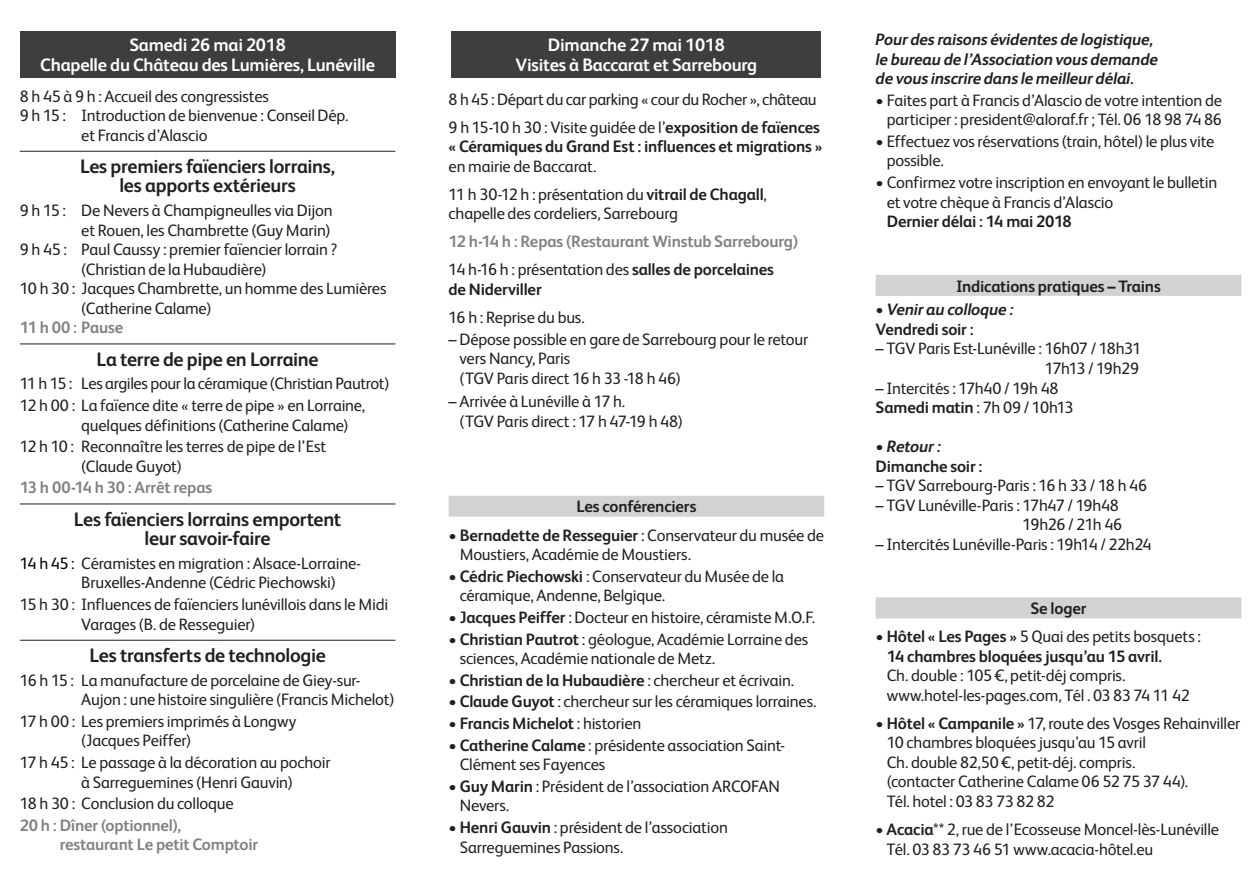
<style>
.page{position:relative;width:1258px;height:893px;background:#fff}
.page>*{position:absolute;margin:0;border:0;box-sizing:border-box;transform-origin:0 0}
.t1{font:700 19.5px/19.5px "FS Albert";letter-spacing:-.015em;color:#231f20;text-align:center}
.t2{font:700 18px/19.5px "FS Albert";letter-spacing:-.01em;color:#fff;text-align:center}
.t3{font:16.5px/19.5px "FS Albert";letter-spacing:-.015em;color:#231f20}
.t4{font:700 16.5px/19.5px "FS Albert";letter-spacing:-.01em;color:#231f20}
.t5{font:700 16.5px/28px "FS Albert";letter-spacing:-.015em;color:#808285}
.t6{font:italic 700 16.5px/19.5px "FS Albert";letter-spacing:-.01em;color:#231f20}
.s1{color:#000}
.s2{font-weight:700}
.s3{font-weight:400;color:#231f20}
.s4{color:#231f20}
.s5{font-weight:400}
.s6{font-style:normal}
.s7{font-style:italic}
</style>
<div class="page">
<div style="left:449px;top:495px;width:375px;height:21px;background:#d1d2d4"></div>
<div style="left:876px;top:275px;width:365px;height:21px;background:#d1d2d4"></div>
<div style="left:876px;top:597px;width:365px;height:21px;background:#d1d2d4"></div>
<div style="left:20px;top:31px;width:375px;height:46px;background:#3e3e3f"></div>
<div style="left:451px;top:31px;width:370px;height:46px;background:#3e3e3f"></div>
<hr style="left:20px;top:151px;width:375px;height:1px;background:#231f20">
<hr style="left:20px;top:343px;width:375px;height:1px;background:#231f20">
<hr style="left:20px;top:503px;width:375px;height:1px;background:#231f20">
<hr style="left:20px;top:639px;width:375px;height:1px;background:#231f20">
<p class="t2" style="left:40px;top:35px;width:336px">Samedi 26 mai 2018<br>Chapelle du Château des Lumières, Lunéville</p>
<p class="t2" style="left:516px;top:35px;width:243px">Dimanche 27 mai 1018<br>Visites à Baccarat et Sarrebourg</p>
<p class="t3" style="left:20px;top:86px;width:251px">8 h 45 à 9 h : Accueil des congressistes</p>
<p class="t3" style="left:20px;top:105px;width:330px">9 h 15 : Introduction de bienvenue : Conseil Dép.</p>
<p class="t3" style="left:81px;top:125px;width:128px">et Francis d’Alascio</p>
<p class="t1" style="left:80px;top:156px;width:257px">Les premiers faïenciers lorrains, les apports extérieurs</p>
<p class="t3" style="left:20px;top:201px;width:314px">9 h 15 : De Nevers à Champigneulles via Dijon</p>
<p class="t3" style="left:81px;top:220px;width:251px">et Rouen, les Chambrette (Guy Marin)</p>
<p class="t3" style="left:20px;top:240px;width:319px">9 h 45 : Paul Caussy : premier faïencier lorrain ?</p>
<p class="t3" style="left:81px;top:259px;width:187px">(Christian de la Hubaudière)</p>
<p class="t3" style="left:20px;top:279px;width:368px">10 h 30 : Jacques Chambrette, un homme des Lumières</p>
<p class="t3" style="left:81px;top:298px;width:132px">(Catherine Calame)</p>
<p class="t5" style="left:20px;top:313px;width:105px">11 h 00 : Pause</p>
<p class="t1" style="left:97px;top:349px;width:224px">La terre de pipe en Lorraine</p>
<p class="t3" style="left:20px;top:372px;width:371px;line-height:21.6px">11 h 15 : Les argiles pour la céramique (Christian Pautrot)<br>12 h 00 : La faïence dite « terre de pipe » en Lorraine,</p>
<p class="t3" style="left:20px;top:414px;width:330px;line-height:21.6px;text-indent:61px">quelques définitions (Catherine Calame)<br>12 h 10 : Reconnaître les terres de pipe de l’Est</p>
<p class="t3" style="left:81px;top:456px;width:102px">(Claude Guyot)</p>
<p class="t5" style="left:20px;top:473px;width:194px">13 h 00-14 h 30 : Arrêt repas</p>
<p class="t1" style="left:74px;top:509px;width:269px">Les faïenciers lorrains emportent leur savoir-faire</p>
<p class="t3" style="left:81px;top:553px;width:281px;text-indent:-61px"><span class="s1">14 h 45 :</span> Céramistes en migration : Alsace-Lorraine-<br>Bruxelles-Andenne (Cédric Piechowski)</p>
<p class="t3" style="left:81px;top:594px;width:308px;text-indent:-61px">15 h 30 : Influences de faïenciers lunévillois dans le Midi<br>Varages (B. de Resseguier)</p>
<p class="t1" style="left:89px;top:645px;width:238px">Les transferts de technologie</p>
<p class="t3" style="left:81px;top:670px;width:315px;text-indent:-61px">16 h 15 : La manufacture de porcelaine de Giey-sur-<br>Aujon : une histoire singulière (Francis Michelot)</p>
<p class="t3" style="left:81px;top:711px;width:217px;text-indent:-61px">17 h 00 : Les premiers imprimés à Longwy (Jacques Peiffer)</p>
<p class="t3" style="left:81px;top:752px;width:251px;text-indent:-61px">17 h 45 : Le passage à la décoration au pochoir à Sarreguemines (Henri Gauvin)</p>
<p class="t3" style="left:20px;top:793px;width:215px">18 h 30 : Conclusion du colloque</p>
<p class="t5" style="left:60px;top:815px;width:200px;line-height:19.5px;text-indent:-40px">20 h : Dîner (optionnel), restaurant Le petit Comptoir</p>
<p class="t3" style="left:449px;top:85px;width:373px;line-height:28px">8 h 45 : Départ du car parking « cour du Rocher », château<br>9 h 15-10 h 30 : Visite guidée de l’<span class="s2">exposition de faïences</span></p>
<p class="t4" style="left:449px;top:137px;width:375px">« Céramiques du Grand Est : influences et migrations »</p>
<p class="t3" style="left:449px;top:152px;width:320px;line-height:28px">en mairie de Baccarat.<br>11 h 30-12 h : présentation du <span class="s2">vitrail de Chagall</span>,</p>
<p class="t3" style="left:449px;top:204px;width:231px">chapelle des cordeliers, Sarrebourg</p>
<p class="t5" style="left:449px;top:227px;width:351px">12 h-14 h : Repas (Restaurant Winstub Sarrebourg)<br><span class="s3">14 h-16 h : présentation des</span> <span class="s4">salles de porcelaines</span></p>
<p class="t4" style="left:449px;top:279px;width:95px">de Niderviller</p>
<p class="t3" style="left:449px;top:307px;width:138px">16 h : Reprise du bus.</p>
<p class="t3" style="left:459px;top:329px;width:350px;text-indent:-11px">– Dépose possible en gare de Sarrebourg pour le retour vers Nancy, Paris<br>(TGV Paris direct 16 h 33 -18 h 46)</p>
<p class="t3" style="left:459px;top:392px;width:225px;text-indent:-11px">– Arrivée à Lunéville à 17 h.<br>(TGV Paris direct : 17 h 47-19 h 48)</p>
<p class="t4" style="left:576px;top:496px;width:122px">Les conférenciers</p>
<p class="t3" style="left:460px;top:525px;width:366px;text-indent:-11px"><span class="s2">• Bernadette de Resseguier</span> : Conservateur du musée de<br>Moustiers, Académie de Moustiers.</p>
<p class="t3" style="left:460px;top:566px;width:326px;text-indent:-11px"><span class="s2">• Cédric Piechowski</span> : Conservateur du Musée de la céramique, Andenne, Belgique.</p>
<p class="t3" style="left:449px;top:607px;width:368px"><span class="s2">• Jacques Peiffer</span> : Docteur en histoire, céramiste M.O.F.</p>
<p class="t3" style="left:460px;top:628px;width:350px;text-indent:-11px"><span class="s2">• Christian Pautrot</span> : géologue, Académie Lorraine des sciences, Académie nationale de Metz.</p>
<p class="t4" style="left:449px;top:669px;width:347px">• Christian de la Hubaudière <span class="s5">: chercheur et écrivain.</span></p>
<p class="t3" style="left:449px;top:691px;width:369px"><span class="s2">• Claude Guyot</span> : chercheur sur les céramiques lorraines.</p>
<p class="t4" style="left:449px;top:713px;width:194px">• Francis Michelot <span class="s5">: historien</span></p>
<p class="t3" style="left:460px;top:734px;width:327px;text-indent:-11px"><span class="s2">• Catherine Calame</span> : présidente association Saint-<br>Clément ses Fayences</p>
<p class="t3" style="left:460px;top:776px;width:322px;text-indent:-11px"><span class="s2">• Guy Marin</span> : Président de l’association ARCOFAN<br>Nevers.</p>
<p class="t3" style="left:460px;top:817px;width:270px;text-indent:-11px"><span class="s2">• Henri Gauvin</span> : président de l’association<br>Sarreguemines Passions.</p>
<p class="t6" style="left:876px;top:29px;width:284px">Pour des raisons évidentes de logistique, le bureau de l’Association vous demande de vous inscrire dans le meilleur délai.</p>
<p class="t3" style="left:876px;top:90px;width:348px;text-align:right">• Faites part à Francis d’Alascio de votre intention de participer : president@aloraf.fr ; Tél. 06 18 98 74 86</p>
<p class="t3" style="left:887px;top:131px;width:329px;text-indent:-11px">• Effectuez vos réservations (train, hôtel) le plus vite possible.</p>
<p class="t3" style="left:887px;top:172px;width:332px;text-indent:-11px">• Confirmez votre inscription en envoyant le bulletin et votre chèque à Francis d’Alascio</p>
<p class="t4" style="left:887px;top:211px;width:187px">Dernier délai : 14 mai 2018</p>
<p class="t4" style="left:956px;top:276px;width:206px">Indications pratiques – Trains</p>
<p class="t6" style="left:875px;top:300px;width:140px"><span class="s6">•</span> Venir au colloque :<br><span class="s6">Vendredi soir :</span></p>
<p class="t3" style="left:875px;top:339px;width:267px;text-align:right">– TGV Paris Est-Lunéville : 16h07 / 18h31<br>17h13 / 19h29</p>
<p class="t3" style="left:875px;top:378px;width:199px">– Intercités : 17h40 / 19h 48<br><span class="s2">Samedi matin</span> : 7h 09 / 10h13</p>
<p class="t4" style="left:875px;top:436px;width:108px">• <span class="s7">Retour :<br></span>Dimanche soir :</p>
<p class="t3" style="left:875px;top:475px;width:273px">– TGV Sarrebourg-Paris : 16 h 33 / 18 h 46</p>
<p class="t3" style="left:875px;top:495px;width:248px;text-align:right">– TGV Lunéville-Paris : 17h47 / 19h48<br>19h26 / 21h 46</p>
<p class="t3" style="left:875px;top:534px;width:278px">– Intercités Lunéville-Paris : 19h14 / 22h24</p>
<p class="t4" style="left:1030px;top:598px;width:58px">Se loger</p>
<p class="t4" style="left:887px;top:626px;width:316px;text-indent:-11px">• Hôtel « Les Pages » <span class="s5">5 Quai des petits bosquets :<br></span>14 chambres bloquées jusqu’au 15 avril.</p>
<p class="t3" style="left:887px;top:665px;width:305px">Ch. double : 105 €, petit-déj compris. www.hotel-les-pages.com, Tél . 03 83 74 11 42</p>
<p class="t3" style="left:887px;top:713px;width:355px;text-indent:-11px"><span class="s2">• Hôtel « Campanile »</span> 17, route des Vosges Rehainviller 10 chambres bloquées jusqu’au 15 avril<br>Ch. double 82,50 €, petit-déj. compris.<br>(contacter Catherine Calame 06 52 75 37 44).<br>Tél. hotel : 03 83 73 82 82</p>
<p class="t3" style="left:886px;top:819px;width:334px;text-indent:-11px"><span class="s2">• Acacia</span>** 2, rue de l’Ecosseuse Moncel-lès-Lunéville<br>Tél. 03 83 73 46 51 www.acacia-hôtel.eu</p>
</div>
